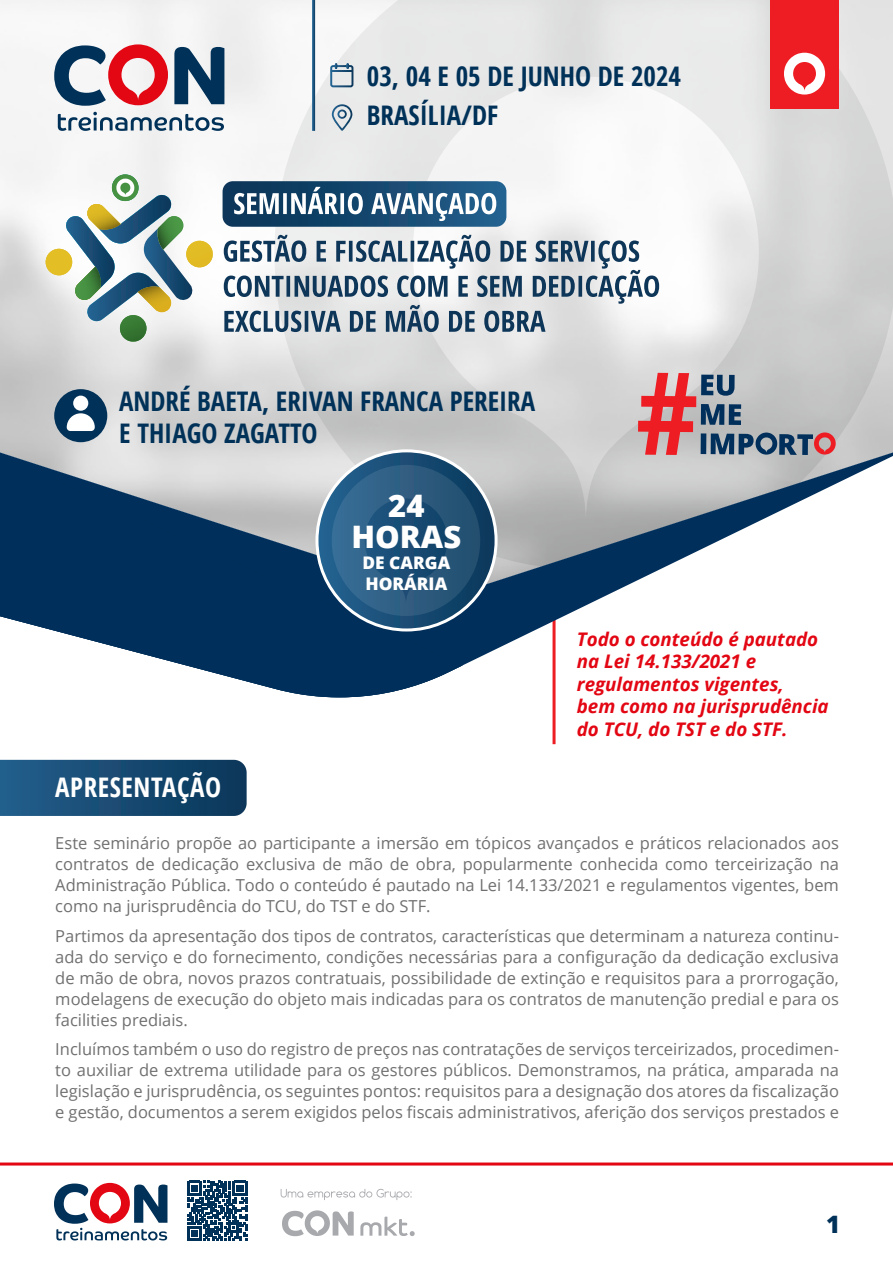
<style>
.page{position:relative;width:893px;height:1263px;background:#fff}
.page>*{position:absolute;margin:0;border:0;box-sizing:border-box;transform-origin:0 0}
.t1{font:800 31.05px/31px "Open Sans";color:#fff;text-align:center}
.t2{font:700 condensed 27px/39px "Open Sans";color:#003158}
.t3{font:700 condensed 27px "Open Sans";letter-spacing:.02em;color:#fff}
.t4{font:800 24px "Open Sans";color:#003158}
.t5{font:italic 700 18.75px/22.5px "Open Sans";color:#e30613}
.t6{font:800 17.4px/20.9px "Open Sans";color:#fff}
.t7{font:16.5px/21px "Open Sans";color:#707070;text-align:justify}
</style>
<div class="page">
<hr style="left:553px;top:570px;width:3px;height:174px;background:#ee1d23">
<img style="left:0;top:0;width:893px;height:446px">
<svg style="left:326px;top:446px;width:567px;height:258px"></svg>
<svg style="left:0;top:446px;width:463px;height:251px;background:#54718d"></svg>
<svg style="left:0;top:1162px;width:893px;height:79px"></svg>
<svg style="left:281px;top:1189px;width:131px;height:11px"></svg>
<svg style="left:360px;top:1216px;width:55px;height:20px"></svg>
<svg style="left:282px;top:1210px;width:72px;height:26px"></svg>
<svg style="left:54px;top:1183px;width:113px;height:57px"></svg>
<svg style="left:187px;top:1181px;width:60px;height:60px"></svg>
<svg style="left:54px;top:44px;width:170px;height:62px"></svg>
<svg style="left:58px;top:112px;width:166px;height:19px"></svg>
<div style="left:771px;top:0;width:68px;height:109px;background:#ee1d23"></div>
<svg style="left:784px;top:53px;width:41px;height:42px"></svg>
<svg style="left:330px;top:63px;width:24px;height:25px"></svg>
<svg style="left:638px;top:373px;width:198px;height:82px;background:#ae9299"></svg>
<hr style="left:312px;top:0;width:3px;height:131px;background:#fff">
<svg style="left:332px;top:104px;width:20px;height:27px"></svg>
<div style="left:54px;top:389px;width:53px;height:53px;background:#003158;border-radius:50%"></div>
<div style="left:73px;top:396px;width:15px;height:15px;background:#fff;border-radius:50%"></div>
<svg style="left:67px;top:413px;width:28px;height:18px"></svg>
<svg style="left:317px;top:451px;width:179px;height:179px;background:#3b6789"></svg>
<svg style="left:332px;top:465px;width:148px;height:151px;background:#2b5b80"></svg>
<svg style="left:46px;top:174px;width:167px;height:168px"></svg>
<div style="left:223px;top:181px;width:283px;height:46px;background:linear-gradient(to right,#083253,#235f8c);border-radius:10px"></div>
<svg style="left:234px;top:187px;width:262px;height:34px"></svg>
<svg style="left:224px;top:235px;width:435px;height:97px"></svg>
<svg style="left:0;top:760px;width:247px;height:56px;background:#184b73"></svg>
<h2 class="t2" style="left:367px;top:56px;width:316px">03, 04 E 05 DE JUNHO DE 2024<br>BRASÍLIA/DF</h2>
<h2 class="t2" style="left:119px;top:384px;width:418px;line-height:32.4px">ANDRÉ BAETA, ERIVAN FRANCA PEREIRA<br>E THIAGO ZAGATTO</h2>
<p class="t3" style="left:55px;top:768px;width:167px">APRESENTAÇÃO</p>
<h1 class="t1" style="left:351px;top:489px;width:111px">24<br>HORAS</h1>
<p class="t6" style="left:362px;top:551px;width:89px">DE CARGA<br>HORÁRIA</p>
<p class="t5" style="left:577px;top:627px;width:253px">Todo o conteúdo é pautado na Lei 14.133/2021 e regulamentos vigentes,<br>bem como na jurisprudência do TCU, do TST e do STF.</p>
<p class="t7" style="left:55px;top:832px;width:785px">Este seminário propõe ao participante a imersão em tópicos avançados e práticos relacionados aos contratos de dedicação exclusiva de mão de obra, popularmente conhecida como terceirização na Administração Pública. Todo o conteúdo é pautado na Lei 14.133/2021 e regulamentos vigentes, bem como na jurisprudência do TCU, do TST e do STF.</p>
<p class="t7" style="left:55px;top:925px;width:785px">Partimos da apresentação dos tipos de contratos, características que determinam a natureza continu&shy;ada do serviço e do fornecimento, condições necessárias para a configuração da dedicação exclusiva de mão de obra, novos prazos contratuais, possibilidade de extinção e requisitos para a prorrogação, modelagens de execução do objeto mais indicadas para os contratos de manutenção predial e para os facilities prediais.</p>
<p class="t7" style="left:55px;top:1038px;width:785px">Incluímos também o uso do registro de preços nas contratações de serviços terceirizados, procedimen&shy;to auxiliar de extrema utilidade para os gestores públicos. Demonstramos, na prática, amparada na legislação e jurisprudência, os seguintes pontos: requisitos para a designação dos atores da fiscalização e gestão, documentos a serem exigidos pelos fiscais administrativos, aferição dos serviços prestados e</p>
<h3 class="t4" style="left:826px;top:1206px;width:16px">1</h3>
</div>
